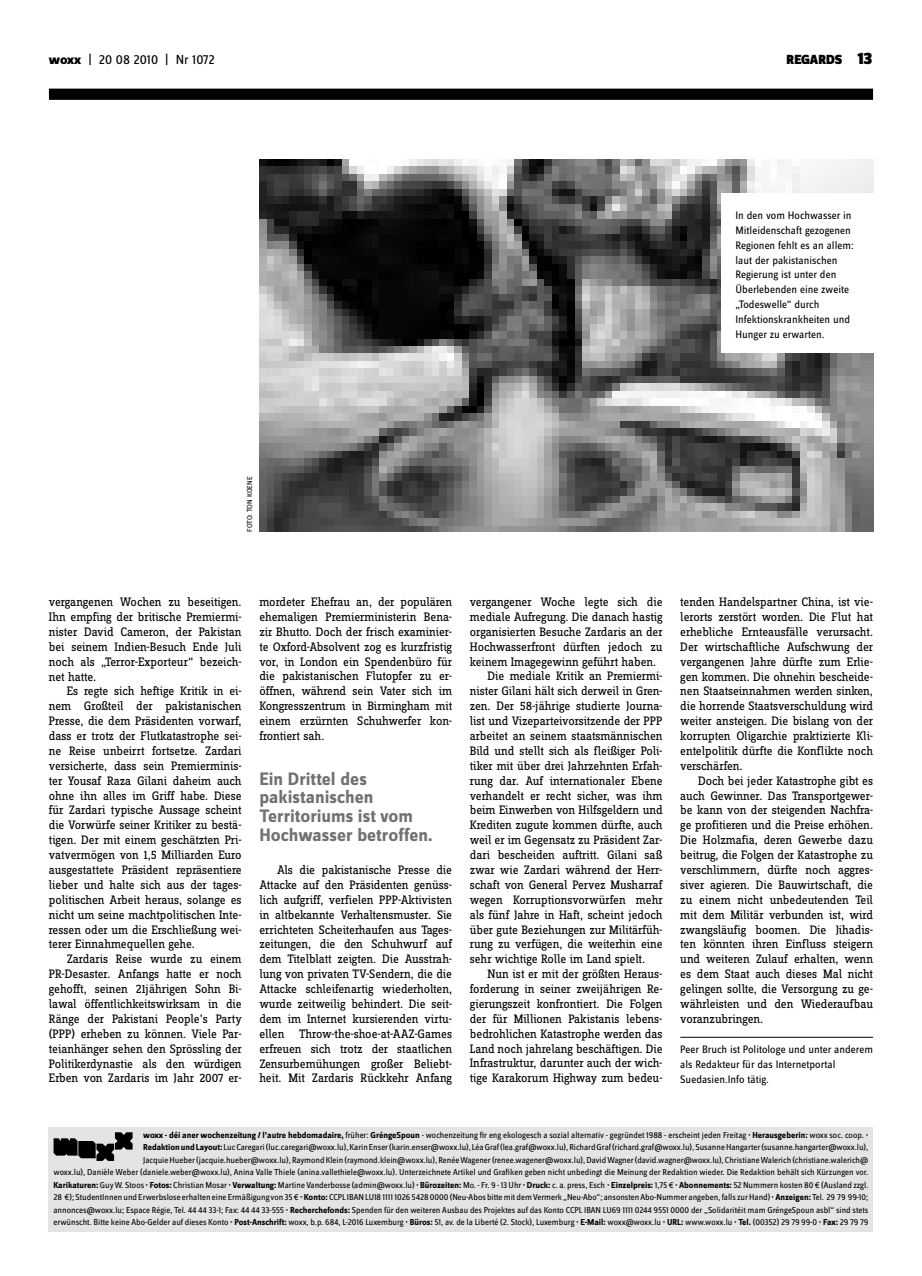
<style>
.page{position:relative;width:922px;height:1276px;background:#fff}
.page>*{position:absolute;margin:0;border:0;box-sizing:border-box;transform-origin:0 0}
.t1{font:700 18.75px/18.8px "Zine Sans Dis";color:#707172}
.t2{font:13.75px "Zine Sans Dis";color:#000}
.t3{font:900 13.75px "Zine Sans Dis";letter-spacing:-.01em;color:#000}
.t4{font:12.75px/14.9px "Zine Slab Dis";letter-spacing:-.01em;color:#000;text-align:justify}
.t5{font:11.25px/14.9px "Zine Sans Dis";color:#000}
.t6{font:9px/12.5px "Zine Sans Dis";color:#000;text-align:right}
.t7{font:7.5px "Zine Sans Dis";letter-spacing:-.025em;color:#000}
.s1{font-weight:800}
.s2{font-size:17.5px}
.s3{font-weight:700}
</style>
<div class="page">
<div style="left:49px;top:89px;width:823px;height:11px;background:#000"></div>
<hr style="left:680px;top:1037px;width:192px;height:1px;background:#000">
<img style="left:259px;top:159px;width:613px;height:372px">
<div style="left:721px;top:193px;width:153px;height:159px;background:#fff"></div>
<div style="left:49px;top:1127px;width:823px;height:104px;background:#e3e4e4"></div>
<svg style="left:54px;top:1132px;width:78px;height:29px"></svg>
<p class="t2" style="left:49px;top:53px;width:167px"><span class="s1">woxx</span> | 20 08 2010 | Nr 1072</p>
<p class="t3" style="left:786px;top:53px;width:87px">REGARDS <span class="s2">13</span></p>
<p class="t5" style="left:735px;top:208px;width:120px">In den vom Hochwasser in<br>Mitleidenschaft gezogenen<br>Regionen fehlt es an allem: laut der pakistanischen<br>Regierung ist unter den<br>Überlebenden eine zweite „Todeswelle“ durch<br>Infektionskrankheiten und<br>Hunger zu erwarten.</p>
<p class="t7" style="left:246px;top:531px;width:56px;rotate:-90deg">Foto: Ton Koen e</p>
<p class="t4" style="left:49px;top:595px;width:194px">vergangenen Wochen zu beseitigen.<br>Ihn empfing der britische Premiermi&shy;nister David Cameron, der Pakistan bei seinem Indien-Besuch Ende Juli noch als „Terror-Exporteur“ bezeich&shy;net hatte.</p>
<p class="t4" style="left:49px;top:684px;width:194px;text-indent:18px">Es regte sich heftige Kritik in ei&shy;nem Großteil der pakistanischen Presse, die dem Präsidenten vorwarf, dass er trotz der Flutkatastrophe sei&shy;ne Reise unbeirrt fortsetze. Zardari versicherte, dass sein Premierminis&shy;ter Yousaf Raza Gilani daheim auch ohne ihn alles im Griff habe. Diese für Zardari typische Aussage scheint die Vorwürfe seiner Kritiker zu bestä&shy;tigen. Der mit einem geschätzten Pri&shy;vatvermögen von 1,5 Milliarden Euro ausgestattete Präsident repräsentiere lieber und halte sich aus der tages&shy;politischen Arbeit heraus, solange es nicht um seine machtpolitischen Inte&shy;ressen oder um die Erschließung wei&shy;terer Einnahmequellen gehe.</p>
<p class="t4" style="left:49px;top:952px;width:194px;text-indent:18px">Zardaris Reise wurde zu einem PR-Desaster. Anfangs hatte er noch gehofft, seinen 21jährigen Sohn Bi&shy;lawal öffentlichkeitswirksam in die Ränge der Pakistani People’s Party (PPP) erheben zu können. Viele Par&shy;teianhänger sehen den Sprössling der Politikerdynastie als den würdigen Erben von Zardaris im Jahr 2007 er-</p>
<p class="t4" style="left:259px;top:595px;width:194px">mordeter Ehefrau an, der populären ehemaligen Premierministerin Bena&shy;zir Bhutto. Doch der frisch examinier&shy;te Oxford-Absolvent zog es kurzfristig vor, in London ein Spendenbüro für die pakistanischen Flutopfer zu er&shy;öffnen, während sein Vater sich im Kongresszentrum in Birmingham mit einem erzürnten Schuhwerfer kon&shy;frontiert sah.</p>
<h1 class="t1" style="left:259px;top:770px;width:175px">Ein Drittel des pakistanischen<br>Territoriums ist vom<br>Hochwasser betroffen.</h1>
<p class="t4" style="left:259px;top:863px;width:194px;text-indent:18px">Als die pakistanische Presse die Attacke auf den Präsidenten genüss&shy;lich aufgriff, verfielen PPP-Aktivisten in altbekannte Verhaltensmuster. Sie errichteten Scheiterhaufen aus Tages&shy;zeitungen, die den Schuhwurf auf dem Titelblatt zeigten. Die Ausstrah&shy;lung von privaten TV-Sendern, die die Attacke schleifenartig wiederholten, wurde zeitweilig behindert. Die seit&shy;dem im Internet kursierenden virtu&shy;ellen Throw-the-shoe-at-AAZ-Games erfreuen sich trotz der staatlichen Zensurbemühungen großer Beliebt&shy;heit. Mit Zardaris Rückkehr Anfang</p>
<p class="t4" style="left:469px;top:595px;width:194px">vergangener Woche legte sich die</p>
<p class="t4" style="left:469px;top:610px;width:194px">mediale Aufregung. Die danach hastig</p>
<p class="t4" style="left:469px;top:625px;width:194px">organisierten Besuche Zardaris an der</p>
<p class="t4" style="left:469px;top:640px;width:194px">Hochwasserfront dürften jedoch zu</p>
<p class="t4" style="left:469px;top:654px;width:188px">keinem Imagegewinn geführt haben.</p>
<p class="t4" style="left:487px;top:669px;width:176px">Die mediale Kritik an Premiermi-</p>
<p class="t4" style="left:469px;top:684px;width:194px">nister Gilani hält sich derweil in Gren-</p>
<p class="t4" style="left:469px;top:699px;width:194px">zen. Der 58-jährige studierte Journa-</p>
<p class="t4" style="left:469px;top:714px;width:194px">list und Vizeparteivorsitzende der PPP</p>
<p class="t4" style="left:469px;top:729px;width:194px">arbeitet an seinem staatsmännischen</p>
<p class="t4" style="left:469px;top:744px;width:194px">Bild und stellt sich als fleißiger Poli-</p>
<p class="t4" style="left:469px;top:759px;width:194px">tiker mit über drei Jahrzehnten Erfah-</p>
<p class="t4" style="left:469px;top:774px;width:194px">rung dar. Auf internationaler Ebene</p>
<p class="t4" style="left:469px;top:788px;width:194px">verhandelt er recht sicher, was ihm</p>
<p class="t4" style="left:469px;top:803px;width:194px">beim Einwerben von Hilfsgeldern und</p>
<p class="t4" style="left:469px;top:818px;width:194px">Krediten zugute kommen dürfte, auch</p>
<p class="t4" style="left:469px;top:833px;width:194px">weil er im Gegensatz zu Präsident Zar-</p>
<p class="t4" style="left:469px;top:848px;width:194px">dari bescheiden auftritt. Gilani saß</p>
<p class="t4" style="left:469px;top:863px;width:194px">zwar wie Zardari während der Herr-</p>
<p class="t4" style="left:469px;top:878px;width:194px">schaft von General Pervez Musharraf</p>
<p class="t4" style="left:469px;top:893px;width:194px">wegen Korruptionsvorwürfen mehr</p>
<p class="t4" style="left:469px;top:907px;width:194px">als fünf Jahre in Haft, scheint jedoch</p>
<p class="t4" style="left:469px;top:922px;width:194px">über gute Beziehungen zur Militärfüh-</p>
<p class="t4" style="left:469px;top:937px;width:194px">rung zu verfügen, die weiterhin eine</p>
<p class="t4" style="left:469px;top:952px;width:177px">sehr wichtige Rolle im Land spielt.</p>
<p class="t4" style="left:487px;top:967px;width:176px">Nun ist er mit der größten Heraus-</p>
<p class="t4" style="left:469px;top:982px;width:194px">forderung in seiner zweijährigen Re-</p>
<p class="t4" style="left:469px;top:997px;width:194px">gierungszeit konfrontiert. Die Folgen</p>
<p class="t4" style="left:469px;top:1012px;width:194px">der für Millionen Pakistanis lebens-</p>
<p class="t4" style="left:469px;top:1026px;width:194px">bedrohlichen Katastrophe werden das</p>
<p class="t4" style="left:469px;top:1041px;width:194px">Land noch jahrelang beschäftigen. Die</p>
<p class="t4" style="left:469px;top:1056px;width:194px">Infrastruktur, darunter auch der wich-</p>
<p class="t4" style="left:469px;top:1071px;width:194px">tige Karakorum Highway zum bedeu-</p>
<p class="t4" style="left:680px;top:595px;width:194px">tenden Handelspartner China, ist vie&shy;lerorts zerstört worden. Die Flut hat erhebliche Ernteausfälle verursacht.<br>Der wirtschaftliche Aufschwung der vergangenen Jahre dürfte zum Erlie&shy;gen kommen. Die ohnehin bescheide&shy;nen Staatseinnahmen werden sinken, die horrende Staatsverschuldung wird weiter ansteigen. Die bislang von der korrupten Oligarchie praktizierte Kli&shy;entelpolitik dürfte die Konflikte noch verschärfen.</p>
<p class="t4" style="left:680px;top:774px;width:194px;text-indent:18px">Doch bei jeder Katastrophe gibt es auch Gewinner. Das Transportgewer&shy;be kann von der steigenden Nachfra&shy;ge profitieren und die Preise erhöhen.<br>Die Holzmafia, deren Gewerbe dazu beitrug, die Folgen der Katastrophe zu verschlimmern, dürfte noch aggres&shy;siver agieren. Die Bauwirtschaft, die zu einem nicht unbedeutenden Teil mit dem Militär verbunden ist, wird zwangsläufig boomen. Die Jihadis&shy;ten könnten ihren Einfluss steigern und weiteren Zulauf erhalten, wenn es dem Staat auch dieses Mal nicht gelingen sollte, die Versorgung zu ge&shy;währleisten und den Wiederaufbau voranzubringen.</p>
<p class="t5" style="left:680px;top:1042px;width:194px">Peer Bruch ist Politologe und unter anderem als Redakteur für das Internetportal<br>Suedasien.Info tätig.</p>
<p class="t6" style="left:53px;top:1129px;width:816px"><span class="s3">woxx - déi aner wochenzeitung / l’autre hebdomadaire,</span> früher: <span class="s3">GréngeSpoun</span> - wochenzeitung fir eng ekologesch a sozial alternativ - gegründet 1988 - erscheint jeden Freitag • <span class="s3">Herausgeberin:</span> woxx soc. coop. •<br><span class="s3">Redaktion und Layout:</span> LucCaregari(luc.caregari@woxx.lu),Karin Enser(karin.enser@woxx.lu), LéaGraf(lea.graf@woxx.lu),RichardGraf(richard.graf@woxx.lu),SusanneHangarter(susanne.hangarter@woxx.lu), JacquieHueber(jacquie.hueber@woxx.lu), RaymondKlein (raymond.klein@woxx.lu), RenéeWagener(renee.wagener@woxx.lu),DavidWagner(david.wagner@woxx.lu), ChristianeWalerich (christiane.walerich@<br>woxx.lu), Danièle Weber (daniele.weber@woxx.lu), Anina Valle Thiele (anina.vallethiele@woxx.lu). Unterzeichnete Artikel und Grafiken geben nicht unbedingt die Meinung der Redaktion wieder. Die Redaktion behält sich Kürzungen vor.<br><span class="s3">Karikaturen:</span> Guy W. Stoos • <span class="s3">Fotos:</span> Christian Mosar• <span class="s3">Verwaltung:</span> Martine Vanderbosse (admin@woxx.lu) • <span class="s3">Bürozeiten:</span> Mo. - Fr. 9 - 13 Uhr• <span class="s3">Druck:</span> c. a. press, Esch • <span class="s3">Einzelpreis:</span> 1,75 € • <span class="s3">Abonnements:</span> 52 Nummern kosten 80 € (Ausland zzgl.<br>28 €); StudentInnen und Erwerbslose erhalten eine Ermäßigung von 35€•<span class="s3">Konto:</span> CCPL IBANLU18 11111026 5428 0000 (Neu-Abos bittemit demVermerk„Neu-Abo“; ansonsten Abo-Nummer angeben, fallszurHand)•<span class="s3">Anzeigen:</span>Tel. 29 79 99-10; annonces@woxx.lu; Espace Régie, Tel. 44 44 33-1; Fax: 44 44 33-555 • <span class="s3">Recherchefonds:</span> Spenden für den weiteren Ausbau des Projektes auf das Konto CCPL IBAN LU69 1111 0244 9551 0000 der „Solidaritéit mam GréngeSpoun asbl“ sind stets erwünscht. Bitte keine Abo-Gelder auf dieses Konto • <span class="s3">Post-Anschrift:</span> woxx, b.p. 684, L-2016 Luxemburg • <span class="s3">Büros:</span> 51, av. de la Liberté (2. Stock), Luxemburg • <span class="s3">E-Mail:</span> woxx@woxx.lu • <span class="s3">URL:</span> www.woxx.lu • <span class="s3">Tel.</span> (00352) 29 79 99-0 • <span class="s3">Fax:</span> 29 79 79</p>
</div>
